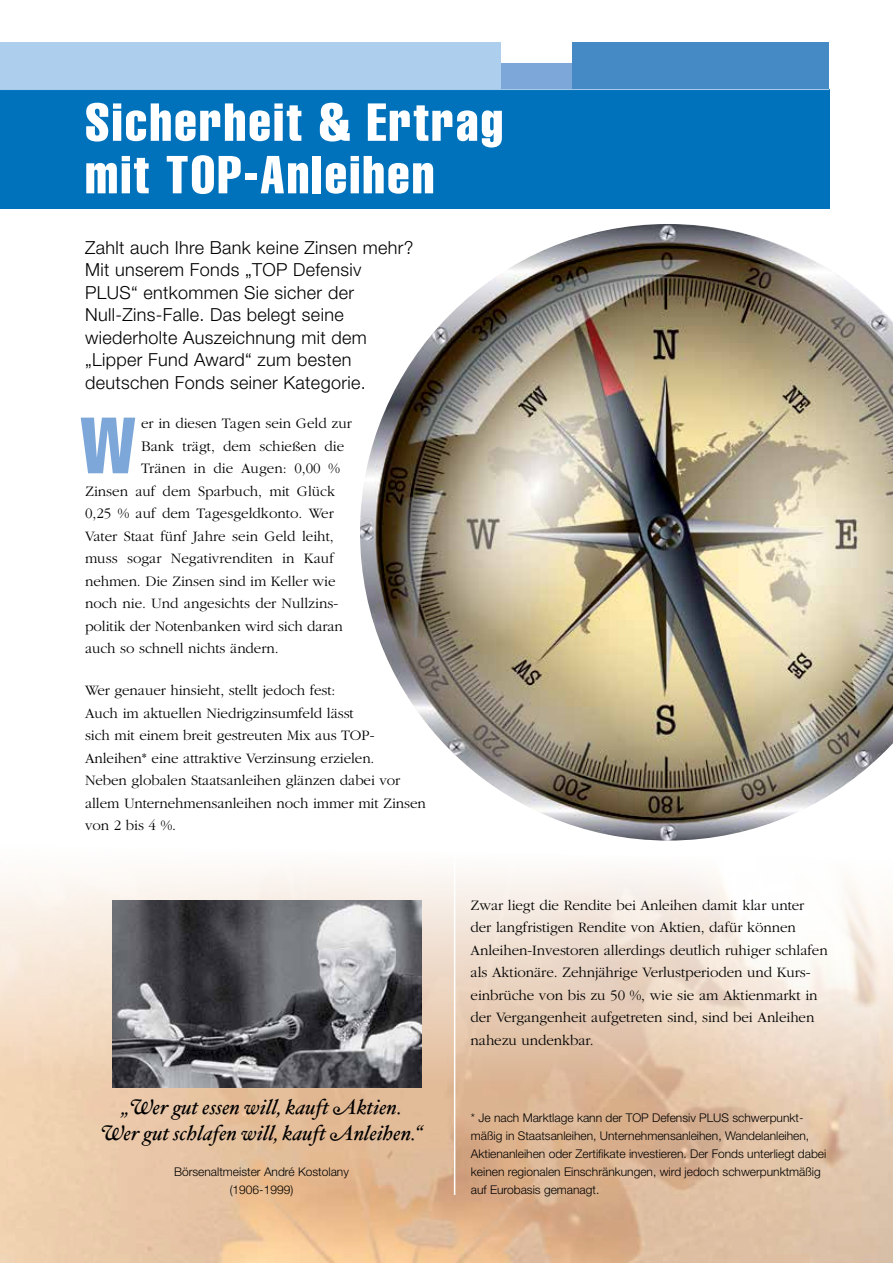
<style>
.page{position:relative;width:893px;height:1263px;background:#fff}
.page>*{position:absolute;margin:0;border:0;box-sizing:border-box;transform-origin:0 0}
.t1{font:78.15px "Helvetica LT Std Comp";color:#7da7d8}
.t2{font:52.5px/52.5px "Helvetica LT Std Comp";letter-spacing:.045em;color:#fff}
.t3{font:21px/25.5px "Hoefler Text Italic Swash";color:#000;text-align:center}
.t4{font:300 18px/22.5px "Helvetica Neue LT Std";letter-spacing:.02em;color:#000}
.t5{font:300 15px/22.5px "Garamond";letter-spacing:-.005em;color:#000}
.t6{font:300 12px/18px "Helvetica Neue LT Std";color:#000;text-align:center}
</style>
<div class="page">
<img style="left:0;top:840px;width:892px;height:423px">
<img style="left:360px;top:224px;width:532px;height:616px">
<img style="left:892px;top:321px;width:1px;height:808px">
<div style="left:500px;top:64px;width:73px;height:30px;background:#7da7d8"></div>
<div style="left:572px;top:43px;width:257px;height:51px;background:#458ac4"></div>
<div style="left:0;top:43px;width:500px;height:51px;background:#adceec"></div>
<hr style="left:892px;top:43px;width:1px;height:51px;background:#458ac4">
<div style="left:0;top:89px;width:829px;height:120px;background:#0072bc"></div>
<hr style="left:892px;top:89px;width:1px;height:120px;background:#0072bc">
<hr style="left:0;top:89px;width:829px;height:1px;background:#adceec">
<img style="left:113px;top:900px;width:308px;height:187px">
<hr style="left:454px;top:849px;width:1px;height:346px;background:#fff">
<h2 class="t2" style="left:85px;top:95px;width:419px">Sicherheit &amp; Ertrag mit TOP-Anleihen</h2>
<p class="t4" style="left:85px;top:236px;width:330px">Zahlt auch Ihre Bank keine Zinsen mehr?<br>Mit unserem Fonds „TOP Defensiv PLUS“ entkommen Sie sicher der Null-Zins-Falle. Das belegt seine wiederholte Auszeichnung mit dem „Lipper Fund Award“ zum besten deutschen Fonds seiner Kategorie.</p>
<h1 class="t1" style="left:80px;top:396px;width:57px">W</h1>
<p class="t5" style="left:141px;top:412px;width:212px">er in diesen Tagen sein Geld zur</p>
<p class="t5" style="left:141px;top:435px;width:205px">Bank trägt, dem schießen die</p>
<p class="t5" style="left:141px;top:457px;width:200px">Tränen in die Augen: 0,00 %</p>
<p class="t5" style="left:85px;top:480px;width:252px">Zinsen auf dem Sparbuch, mit Glück</p>
<p class="t5" style="left:85px;top:502px;width:250px">0,25 % auf dem Tagesgeldkonto. Wer</p>
<p class="t5" style="left:85px;top:525px;width:250px">Vater Staat fünf Jahre sein Geld leiht,</p>
<p class="t5" style="left:85px;top:547px;width:250px">muss sogar Negativrenditen in Kauf</p>
<p class="t5" style="left:85px;top:570px;width:252px">nehmen. Die Zinsen sind im Keller wie</p>
<p class="t5" style="left:85px;top:592px;width:255px">noch nie. Und angesichts der Nullzins-</p>
<p class="t5" style="left:85px;top:615px;width:260px">politik der Notenbanken wird sich daran</p>
<p class="t5" style="left:85px;top:637px;width:195px">auch so schnell nichts ändern.</p>
<p class="t5" style="left:85px;top:679px;width:342px">Wer genauer hinsieht, stellt jedoch fest:<br>Auch im aktuellen Niedrigzinsumfeld lässt<br>sich mit einem breit gestreuten Mix aus TOP-Anleihen* eine attraktive Verzinsung erzielen.<br>Neben globalen Staatsanleihen glänzen dabei vor allem Unternehmensanleihen noch immer mit Zinsen von 2 bis 4 %.</p>
<h3 class="t3" style="left:101px;top:1097px;width:323px">„Wer gut essen will, kauft Aktien.<br>Wer gut schlafen will, kauft Anleihen.“</h3>
<p class="t6" style="left:174px;top:1162px;width:176px">Börsenaltmeister André Kostolany (1906-1999)</p>
<p class="t5" style="left:471px;top:894px;width:359px">Zwar liegt die Rendite bei Anleihen damit klar unter der langfristigen Rendite von Aktien, dafür können Anleihen-Investoren allerdings deutlich ruhiger schlafen als Aktionäre. Zehnjährige Verlustperioden und Kurs&shy;einbrüche von bis zu 50 %, wie sie am Aktienmarkt in der Vergangenheit aufgetreten sind, sind bei Anleihen nahezu undenkbar.</p>
<p class="t6" style="left:471px;top:1108px;width:357px;text-align:left">* Je nach Marktlage kann der TOP Defensiv PLUS schwerpunkt&shy;mäßig in Staatsanleihen, Unternehmensanleihen, Wandelanleihen, Aktienanleihen oder Zertifikate investieren. Der Fonds unterliegt dabei keinen regionalen Einschränkungen, wird jedoch schwerpunktmäßig auf Eurobasis gemanagt.</p>
</div>
